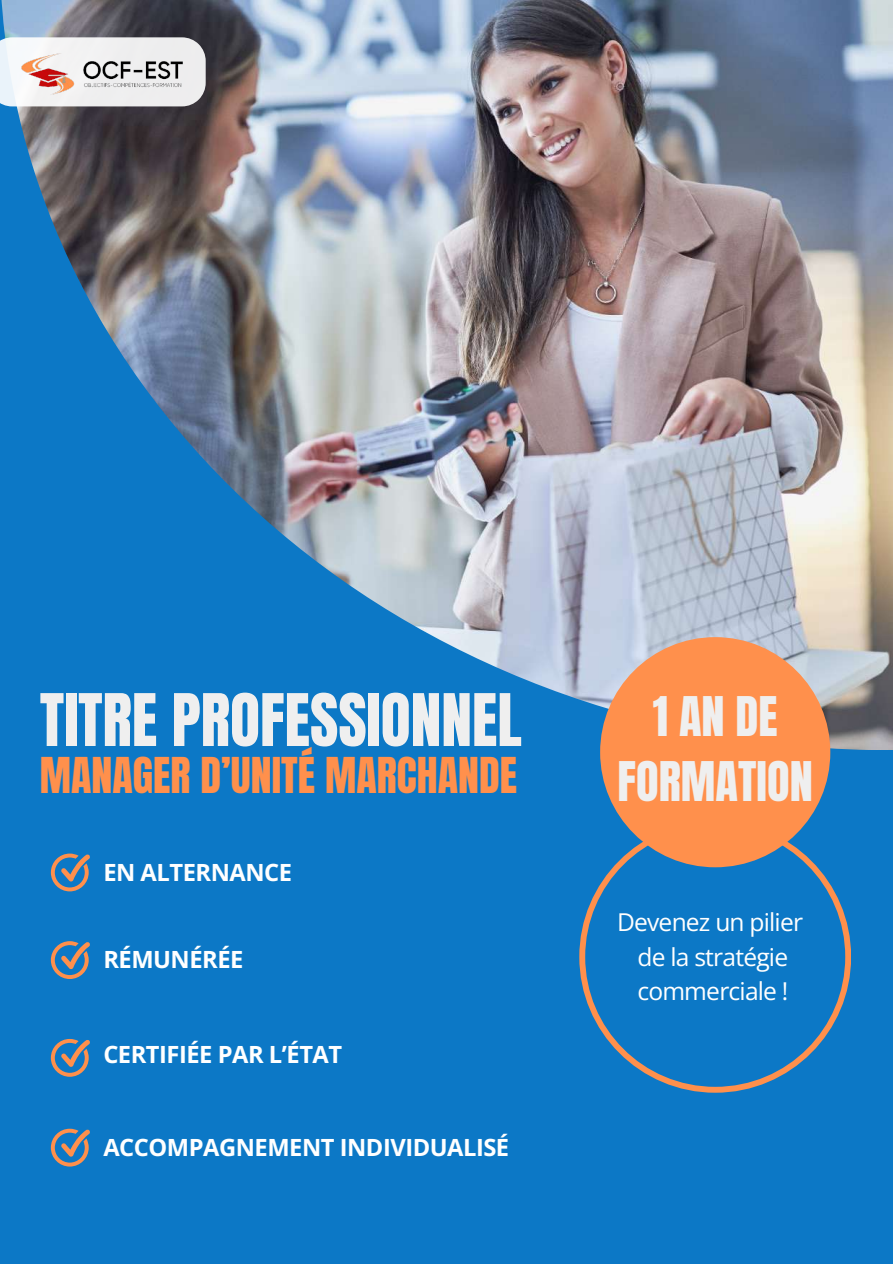
<style>
.page{position:relative;width:893px;height:1264px;background:#fff}
.page>*{position:absolute;margin:0;border:0;box-sizing:border-box;transform-origin:0 0}
.t1{font:61.5px "Anton";color:#efefef}
.t2{font:46.5px/64.9px "Anton";color:#efefef;text-align:center}
.t3{font:42px "Anton";color:#ff904c}
.t4{font:24.6px/34.2px "Open Sans";letter-spacing:-.03em;color:#fff;text-align:center}
.t5{font:700 23.7px "Open Sans";letter-spacing:-.02em;color:#fff}
</style>
<div class="page">
<div style="left:0;top:0;width:892px;height:1263px;background:#0c78c6"></div>
<img style="left:1px;top:0;width:891px;height:750px">
<svg style="left:51px;top:853px;width:39px;height:38px"></svg>
<svg style="left:51px;top:941px;width:39px;height:38px"></svg>
<svg style="left:51px;top:1038px;width:39px;height:38px"></svg>
<svg style="left:51px;top:1128px;width:39px;height:38px"></svg>
<div style="left:600px;top:637px;width:230px;height:230px;background:#ff904c;border-radius:50%"></div>
<svg style="left:579px;top:821px;width:271px;height:271px"></svg>
<svg style="left:0;top:37px;width:206px;height:69px;background:#e5e7e9"></svg>
<img style="left:19px;top:48px;width:166px;height:48px">
<h1 class="t1" style="left:40px;top:676px;width:483px">TITRE PROFESSIONNEL</h1>
<h3 class="t3" style="left:40px;top:745px;width:478px">MANAGER D’UNITÉ MARCHANDE</h3>
<p class="t5" style="left:103px;top:855px;width:190px">EN ALTERNANCE</p>
<p class="t5" style="left:103px;top:942px;width:142px">RÉMUNÉRÉE</p>
<p class="t5" style="left:103px;top:1037px;width:240px">CERTIFIÉE PAR L’ÉTAT</p>
<p class="t5" style="left:103px;top:1130px;width:407px">ACCOMPAGNEMENT INDIVIDUALISÉ</p>
<h2 class="t2" style="left:617px;top:684px;width:197px">1 AN DE<br>FORMATION</h2>
<p class="t4" style="left:617px;top:904px;width:187px">Devenez un pilier de la stratégie commerciale !</p>
</div>
